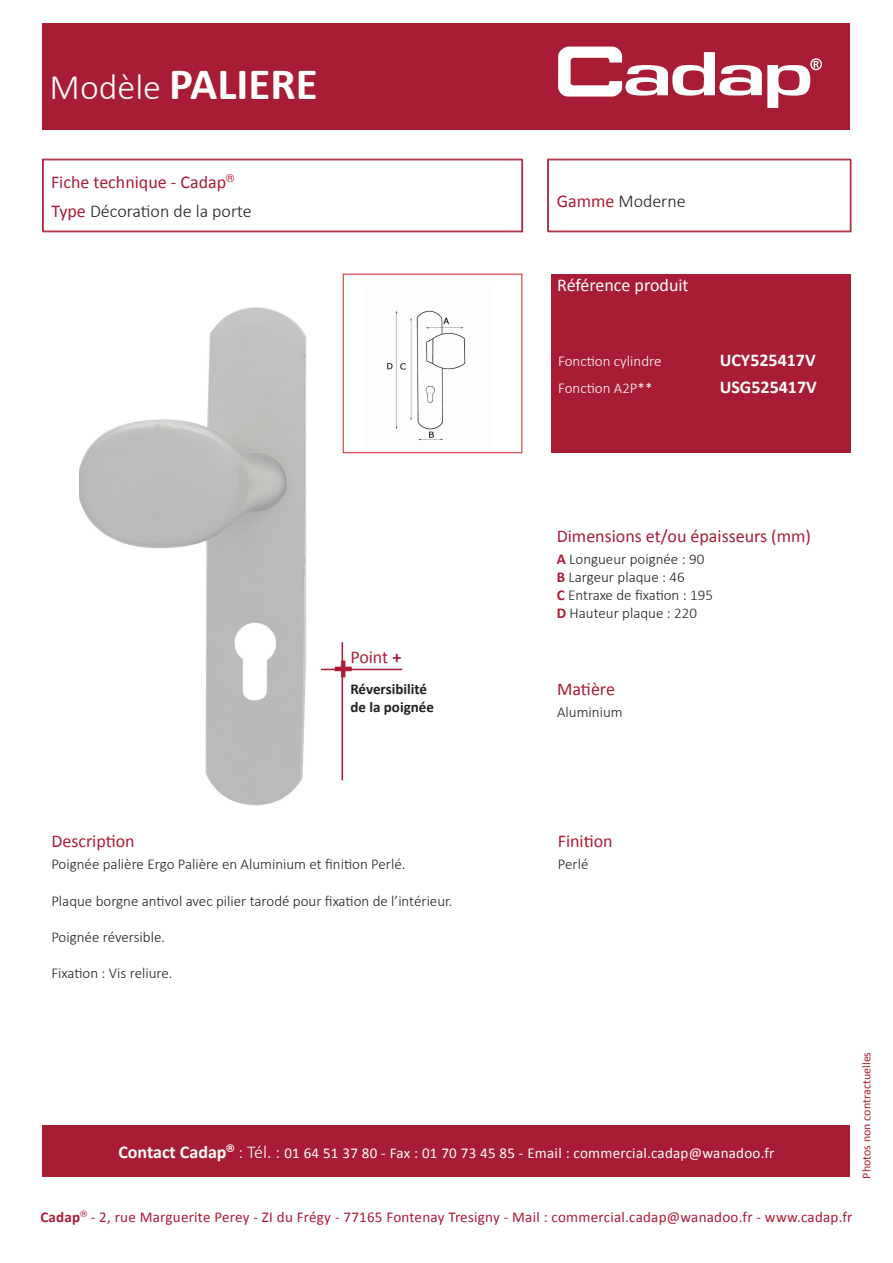
<style>
.page{position:relative;width:893px;height:1263px;background:#fff}
.page>*{position:absolute;margin:0;border:0;box-sizing:border-box;transform-origin:0 0}
.t1{font:700 45px "Calibri";color:#fff}
.t2{font:36px "Impact";color:#a91c35}
.t3{font:18px "Calibri";color:#a91c35}
.t4{font:300 18px "Calibri";color:#231f20}
.t5{font:700 18px "Calibri";color:#fff}
.t6{font:18px "Calibri";color:#fff}
.t7{font:300 15px/18px "Calibri";color:#231f20}
.t8{font:15px "Calibri";letter-spacing:.015em;color:#a91c35}
.t9{font:15px "Calibri";letter-spacing:.015em;color:#fff}
.t10{font:300 15px "Calibri";color:#fff}
.t11{font:700 15px/18px "Calibri";color:#231f20}
.t12{font:12px "Calibri";color:#a91c35}
.s1{font-weight:300;font-size:36px}
.s2{font-weight:400;color:#a91c35}
.s3{font-weight:700}
.s4{font-weight:700;color:#a91c35}
.s5{font-weight:700;font-size:18px}
.s6{font-weight:300;font-size:18px}
</style>
<div class="page">
<div style="left:43px;top:23px;width:807px;height:106px;background:#a91c35"></div>
<svg style="left:558px;top:47px;width:264px;height:61px"></svg>
<div style="left:42px;top:159px;width:480px;height:72px;border:1px solid #a91c35"></div>
<div style="left:43px;top:1125px;width:807px;height:51px;background:#a91c35"></div>
<div style="left:547px;top:159px;width:303px;height:72px;border:1px solid #a91c35"></div>
<div style="left:551px;top:274px;width:299px;height:179px;background:#a91c35"></div>
<div style="left:43px;top:160px;width:480px;height:72px;border:1px solid #a91c35"></div>
<div style="left:548px;top:160px;width:303px;height:72px;border:1px solid #a91c35"></div>
<div style="left:343px;top:274px;width:179px;height:179px;border:1px solid #d1232a"></div>
<img style="left:80px;top:307px;width:226px;height:499px">
<img style="left:387px;top:310px;width:79px;height:131px">
<hr style="left:342px;top:642px;width:1px;height:138px;background:#a91c35">
<hr style="left:321px;top:669px;width:81px;height:1px;background:#a91c35">
<h1 class="t1" style="left:50px;top:55px;width:270px"><span class="s1">Modèle</span> PALIERE</h1>
<p class="t3" style="left:51px;top:171px;width:185px">Fiche technique - Cadap<sup>®</sup></p>
<p class="t4" style="left:51px;top:200px;width:202px"><span class="s2">Type</span> Décoration de la porte</p>
<p class="t4" style="left:557px;top:190px;width:131px"><span class="s2">Gamme</span> Moderne</p>
<p class="t6" style="left:557px;top:274px;width:133px">Référence produit</p>
<p class="t10" style="left:558px;top:351px;width:105px">Fonction cylindre</p>
<p class="t5" style="left:720px;top:348px;width:98px">UCY525417V</p>
<p class="t10" style="left:558px;top:378px;width:96px">Fonction A2P**</p>
<p class="t5" style="left:720px;top:375px;width:99px">USG525417V</p>
<p class="t3" style="left:350px;top:645px;width:52px">Point <span class="s3">+</span></p>
<p class="t11" style="left:350px;top:680px;width:85px">Réversibilité de la poignée</p>
<h2 class="t2" style="left:334px;top:641px;width:21px">+</h2>
<p class="t3" style="left:557px;top:524px;width:256px">Dimensions et/ou épaisseurs (mm)</p>
<p class="t7" style="left:557px;top:550px;width:158px"><span class="s4">A</span> Longueur poignée : 90<br><span class="s4">B</span> Largeur plaque : 46<br><span class="s4">C</span> Entraxe de fixation : 195<br><span class="s4">D</span> Hauteur plaque : 220</p>
<p class="t3" style="left:557px;top:678px;width:59px">Matière</p>
<p class="t7" style="left:557px;top:703px;width:67px">Aluminium</p>
<p class="t3" style="left:51px;top:830px;width:85px">Description</p>
<p class="t7" style="left:51px;top:855px;width:356px">Poignée palière Ergo Palière en Aluminium et finition Perlé.</p>
<p class="t7" style="left:51px;top:891px;width:403px">Plaque borgne antivol avec pilier tarodé pour fixation de l’intérieur.</p>
<p class="t7" style="left:51px;top:927px;width:115px">Poignée réversible.</p>
<p class="t7" style="left:51px;top:963px;width:123px">Fixation : Vis reliure.</p>
<p class="t3" style="left:558px;top:829px;width:56px">Finition</p>
<p class="t7" style="left:558px;top:855px;width:32px">Perlé</p>
<p class="t9" style="left:118px;top:1143px;width:658px"><span class="s5">Contact Cadap</span><sup>®</sup> <span class="s6">: Tél. :</span> 01 64 51 37 80 - Fax : 01 70 73 45 85 - Email : commercial.cadap@wanadoo.fr</p>
<p class="t12" style="left:859px;top:1179px;width:128px;rotate:-90deg">Photos non contractuelles</p>
<p class="t8" style="left:40px;top:1207px;width:814px"><span class="s3">Cadap</span><sup>®</sup> - 2, rue Marguerite Perey - ZI du Frégy - 77165 Fontenay Tresigny - Mail : commercial.cadap@wanadoo.fr - www.cadap.fr</p>
</div>
